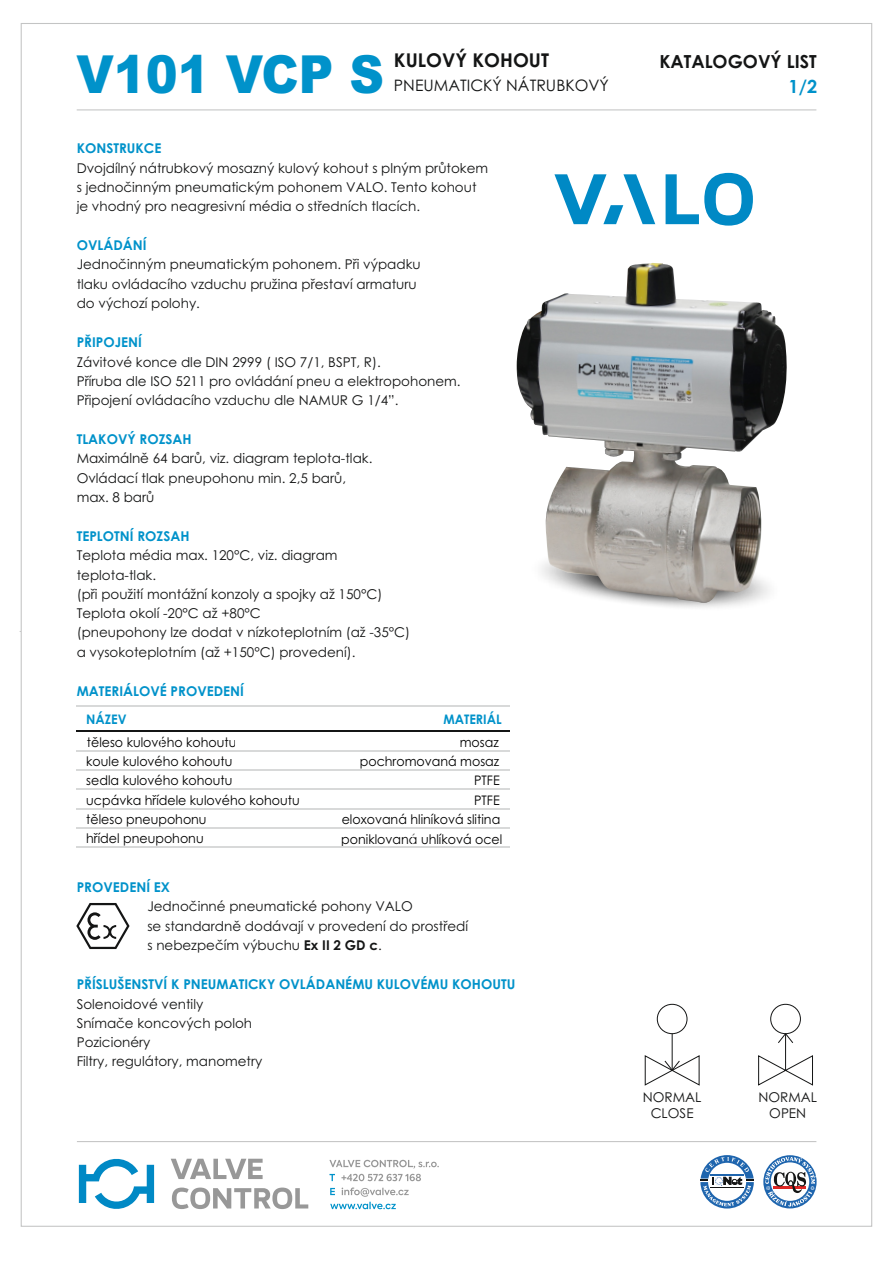
<style>
.page{position:relative;width:893px;height:1263px;background:#fff}
.page>*{position:absolute;margin:0;border:0;box-sizing:border-box;transform-origin:0 0}
.t1{font:900 52.5px "Arial";color:#0092ca;scale:.91 1}
.t2{font:700 18.9px "Century Gothic";color:#141515}
.t3{font:700 18.15px "Century Gothic";color:#0092ca}
.t4{font:700 18px "Century Gothic";color:#141515}
.t5{font:15.75px "Century Gothic";color:#141515}
.t6{font:13.5px/19.4px "Century Gothic";color:#141515}
.t7{font:700 13.5px "Century Gothic";color:#0092ca}
.t8{font:13.2px "Century Gothic";color:#000;scale:.96 1}
.t9{font:700 13.2px "Century Gothic";color:#0092ca;scale:.96 1}
.s1{font-weight:700}
</style>
<div class="page">
<hr style="left:77px;top:109px;width:739px;height:1px;background:#c3c4c4">
<svg style="left:413px;top:809px;width:12px;height:20px"></svg>
<hr style="left:77px;top:750px;width:433px;height:2px;background:#d8d9d9">
<hr style="left:77px;top:705px;width:433px;height:1px;background:#d8d9d9">
<hr style="left:77px;top:730px;width:433px;height:1px;background:#141515">
<hr style="left:77px;top:770px;width:433px;height:1px;background:#d8d9d9">
<hr style="left:77px;top:789px;width:433px;height:1px;background:#d8d9d9">
<hr style="left:77px;top:808px;width:433px;height:1px;background:#d8d9d9">
<hr style="left:77px;top:827px;width:433px;height:1px;background:#d8d9d9">
<hr style="left:77px;top:846px;width:433px;height:2px;background:#d8d9d9">
<svg style="left:76px;top:903px;width:54px;height:46px"></svg>
<hr style="left:672px;top:1034px;width:1px;height:36px;background:#141515">
<div style="left:657px;top:1004px;width:30px;height:30px;border:1px solid #141515;border-radius:50%"></div>
<svg style="left:644px;top:1054px;width:56px;height:32px"></svg>
<svg style="left:758px;top:1054px;width:55px;height:32px"></svg>
<hr style="left:785px;top:1034px;width:1px;height:36px;background:#141515">
<div style="left:770px;top:1004px;width:31px;height:30px;border:1px solid #141515;border-radius:50%"></div>
<svg style="left:778px;top:1032px;width:16px;height:12px"></svg>
<hr style="left:77px;top:1141px;width:739px;height:1px;background:#c3c4c4">
<svg style="left:171px;top:1159px;width:137px;height:50px"></svg>
<svg style="left:79px;top:1158px;width:75px;height:51px"></svg>
<svg style="left:329px;top:1160px;width:110px;height:8px"></svg>
<svg style="left:329px;top:1174px;width:6px;height:7px"></svg>
<svg style="left:341px;top:1174px;width:80px;height:7px"></svg>
<svg style="left:330px;top:1187px;width:79px;height:22px"></svg>
<svg style="left:763px;top:1155px;width:54px;height:53px"></svg>
<svg style="left:765px;top:1157px;width:51px;height:49px"></svg>
<svg style="left:700px;top:1155px;width:54px;height:53px"></svg>
<hr style="left:710px;top:1175px;width:34px;height:1px;background:#1e65ae">
<hr style="left:710px;top:1186px;width:34px;height:1px;background:#141515">
<svg style="left:554px;top:173px;width:199px;height:53px"></svg>
<img style="left:517px;top:263px;width:270px;height:340px">
<h1 class="t1" style="left:77px;top:56px;width:339px">V101 VCP S</h1>
<h2 class="t2" style="left:394px;top:53px;width:157px">KULOVÝ KOHOUT</h2>
<h3 class="t4" style="left:659px;top:55px;width:159px">KATALOGOVÝ LIST</h3>
<p class="t5" style="left:394px;top:80px;width:216px">PNEUMATICKÝ NÁTRUBKOVÝ</p>
<h3 class="t3" style="left:788px;top:80px;width:30px">1/2</h3>
<p class="t7" style="left:77px;top:143px;width:86px">KONSTRUKCE</p>
<p class="t6" style="left:77px;top:159px;width:413px">Dvojdílný nátrubkový mosazný kulový kohout s plným průtokem s jednočinným pneumatickým pohonem VALO. Tento kohout je vhodný pro neagresivní média o středních tlacích.</p>
<p class="t7" style="left:77px;top:240px;width:71px">OVLÁDÁNÍ</p>
<p class="t6" style="left:77px;top:256px;width:345px">Jednočinným pneumatickým pohonem. Při výpadku tlaku ovládacího vzduchu pružina přestaví armaturu do výchozí polohy.</p>
<p class="t7" style="left:77px;top:337px;width:67px">PŘIPOJENÍ</p>
<p class="t6" style="left:77px;top:353px;width:385px">Závitové konce dle DIN 2999 ( ISO 7/1, BSPT, R).<br>Příruba dle ISO 5211 pro ovládání pneu a elektropohonem.<br>Připojení ovládacího vzduchu dle NAMUR G 1/4”.</p>
<p class="t7" style="left:77px;top:434px;width:116px">TLAKOVÝ ROZSAH</p>
<p class="t6" style="left:77px;top:450px;width:297px">Maximálně 64 barů, viz. diagram teplota-tlak.<br>Ovládací tlak pneupohonu min. 2,5 barů, max. 8 barů</p>
<p class="t7" style="left:77px;top:531px;width:114px">TEPLOTNÍ ROZSAH</p>
<p class="t6" style="left:77px;top:547px;width:335px">Teplota média max. 120°C, viz. diagram teplota-tlak.<br>(při použití montážní konzoly a spojky až 150°C)<br>Teplota okolí -20°C až +80°C<br>(pneupohony lze dodat v nízkoteplotním (až -35°C) a vysokoteplotním (až +150°C) provedení).</p>
<p class="t7" style="left:77px;top:685px;width:169px">MATERIÁLOVÉ PROVEDENÍ</p>
<p class="t9" style="left:86px;top:714px;width:44px">NÁZEV</p>
<p class="t9" style="left:443px;top:714px;width:62px">MATERIÁL</p>
<p class="t8" style="left:87px;top:737px;width:157px">těleso kulového kohoutu</p>
<p class="t8" style="left:460px;top:737px;width:42px">mosaz</p>
<p class="t8" style="left:86px;top:756px;width:154px">koule kulového kohoutu</p>
<p class="t8" style="left:360px;top:756px;width:147px">pochromovaná mosaz</p>
<p class="t8" style="left:86px;top:775px;width:154px">sedla kulového kohoutu</p>
<p class="t8" style="left:474px;top:775px;width:28px">PTFE</p>
<p class="t8" style="left:86px;top:795px;width:224px">ucpávka hřídele kulového kohoutu</p>
<p class="t8" style="left:474px;top:795px;width:28px">PTFE</p>
<p class="t8" style="left:86px;top:814px;width:127px">těleso pneupohonu</p>
<p class="t8" style="left:342px;top:814px;width:167px">eloxovaná hliníková slitina</p>
<p class="t8" style="left:86px;top:833px;width:124px">hřídel pneupohonu</p>
<p class="t8" style="left:341px;top:833px;width:169px">poniklovaná uhlíková ocel</p>
<p class="t7" style="left:77px;top:882px;width:95px">PROVEDENÍ EX</p>
<p class="t6" style="left:147px;top:898px;width:322px">Jednočinné pneumatické pohony VALO<br>se standardně dodávají v provedení do prostředí s nebezpečím výbuchu <span class="s1">Ex II 2 GD c</span>.</p>
<p class="t7" style="left:77px;top:979px;width:440px">PŘÍSLUŠENSTVÍ K PNEUMATICKY OVLÁDANÉMU KULOVÉMU KOHOUTU</p>
<p class="t6" style="left:77px;top:995px;width:187px">Solenoidové ventily<br>Snímače koncových poloh<br>Pozicionéry<br>Filtry, regulátory, manometry</p>
<p class="t6" style="left:643px;top:1091px;width:60px;line-height:16px;text-align:center">NORMAL<br>CLOSE</p>
<p class="t6" style="left:758px;top:1091px;width:60px;line-height:16px;text-align:center">NORMAL<br>OPEN</p>
</div>
